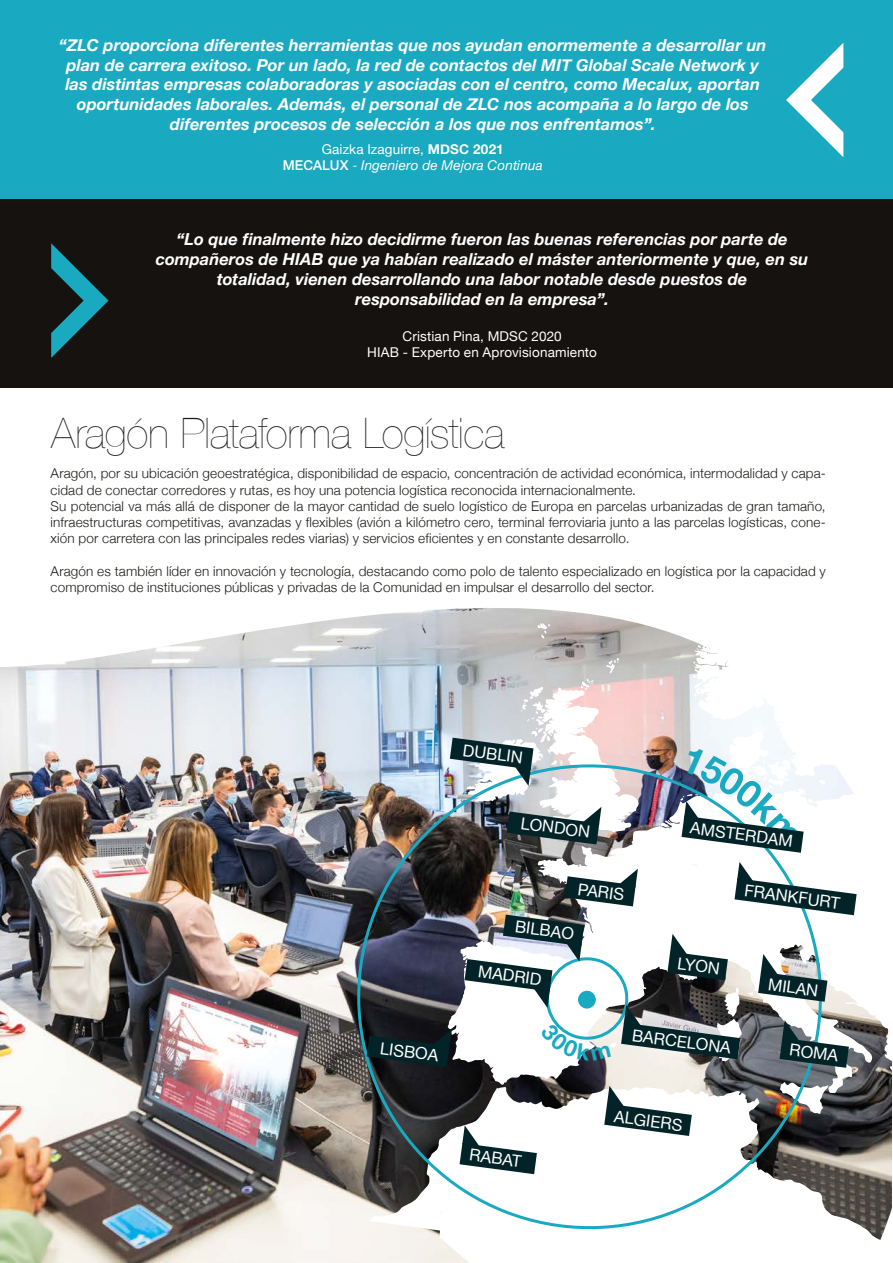
<style>
.page{position:relative;width:893px;height:1263px;background:#fff}
.page>*{position:absolute;margin:0;border:0;box-sizing:border-box;transform-origin:0 0}
.t1{font:200 42px "Helvetica Neue";letter-spacing:-.005em;color:#1d1d1b}
.t2{font:italic 700 16.5px/19.8px "Helvetica Neue";color:#fff;text-align:center}
.t3{font:16.5px "Helvetica Neue";color:#fff}
.t4{font:300 13.5px/16.2px "Helvetica Neue";letter-spacing:.01em;color:#1d1d1b}
.t5{font:italic 13.5px/16.2px "Helvetica Neue";letter-spacing:.015em;color:#fff;text-align:center}
.t6{font:13.5px/16.2px "Helvetica Neue";letter-spacing:.01em;color:#fff;text-align:center}
.s1{font-style:normal}
.s2{font-weight:700;font-style:normal}
.s3{font-weight:500;font-style:normal}
.s4{font-weight:300;font-style:normal}
</style>
<div class="page">
<img style="left:0;top:387px;width:893px;height:871px">
<div style="left:0;top:0;width:893px;height:208px;background:#19a9c1"></div>
<hr style="left:892px;top:968px;width:1px;height:262px;background:#fff">
<div style="left:0;top:199px;width:893px;height:188px;background:#151210"></div>
<svg style="left:51px;top:243px;width:58px;height:115px"></svg>
<svg style="left:786px;top:43px;width:57px;height:114px"></svg>
<svg style="left:679px;top:746px;width:146px;height:107px"></svg>
<svg style="left:465px;top:862px;width:392px;height:206px"></svg>
<p class="t2" style="left:59px;top:35px;width:709px">“ZLC proporciona diferentes herramientas que nos ayudan enormemente a desarrollar un plan de carrera exitoso. Por un lado, la red de contactos del MIT Global Scale Network y las distintas empresas colaboradoras y asociadas con el centro, como Mecalux, aportan oportunidades laborales. Además, el personal de ZLC nos acompaña a lo largo de los diferentes procesos de selección a los que nos enfrentamos”.</p>
<p class="t5" style="left:283px;top:142px;width:262px"><span class="s1">Gaizka Izaguirre,</span> <span class="s2">MDSC 2021<br></span><span class="s3">MECALUX</span> <span class="s4">-</span> Ingeniero de Mejora Continua</p>
<p class="t2" style="left:156px;top:230px;width:654px">“Lo que finalmente hizo decidirme fueron las buenas referencias por parte de compañeros de HIAB que ya habían realizado el máster anteriormente y que, en su totalidad, vienen desarrollando una labor notable desde puestos de responsabilidad en la empresa”.</p>
<p class="t6" style="left:367px;top:328px;width:231px">Cristian Pina, MDSC 2020<br>HIAB - Experto en Aprovisionamiento</p>
<h1 class="t1" style="left:51px;top:400px;width:455px">Aragón Plataforma Logística</h1>
<p class="t4" style="left:51px;top:464px;width:777px">Aragón, por su ubicación geoestratégica, disponibilidad de espacio, concentración de actividad económica, intermodalidad y capa&shy;cidad de conectar corredores y rutas, es hoy una potencia logística reconocida internacionalmente.<br>Su potencial va más allá de disponer de la mayor cantidad de suelo logístico de Europa en parcelas urbanizadas de gran tamaño, infraestructuras competitivas, avanzadas y flexibles (avión a kilómetro cero, terminal ferroviaria junto a las parcelas logísticas, cone&shy;xión por carretera con las principales redes viarias) y servicios eficientes y en constante desarrollo.</p>
<p class="t4" style="left:51px;top:562px;width:777px">Aragón es también líder en innovación y tecnología, destacando como polo de talento especializado en logística por la capacidad y compromiso de instituciones públicas y privadas de la Comunidad en impulsar el desarrollo del sector.</p>
<p class="t3" style="left:382px;top:1036px;width:60px;rotate:8deg">LISBOA</p>
<p class="t3" style="left:465px;top:738px;width:62px;rotate:8deg">DUBLIN</p>
<p class="t3" style="left:523px;top:811px;width:71px;rotate:8deg">LONDON</p>
<p class="t3" style="left:580px;top:877px;width:48px;rotate:8deg">PARIS</p>
<p class="t3" style="left:517px;top:914px;width:61px;rotate:8deg">BILBAO</p>
<p class="t3" style="left:480px;top:959px;width:65px;rotate:8deg">MADRID</p>
<p class="t3" style="left:692px;top:815px;width:105px;rotate:8deg">AMSTERDAM</p>
<p class="t3" style="left:746px;top:878px;width:98px;rotate:8deg">FRANKFURT</p>
<p class="t3" style="left:679px;top:951px;width:44px;rotate:8deg">LYON</p>
<p class="t3" style="left:770px;top:972px;width:52px;rotate:8deg">MILAN</p>
<p class="t3" style="left:634px;top:1023px;width:101px;rotate:8deg">BARCELONA</p>
<p class="t3" style="left:791px;top:1037px;width:50px;rotate:8deg">ROMA</p>
<p class="t3" style="left:471px;top:1142px;width:53px;rotate:8deg">RABAT</p>
<p class="t3" style="left:616px;top:1104px;width:70px;rotate:8deg">ALGIERS</p>
</div>
